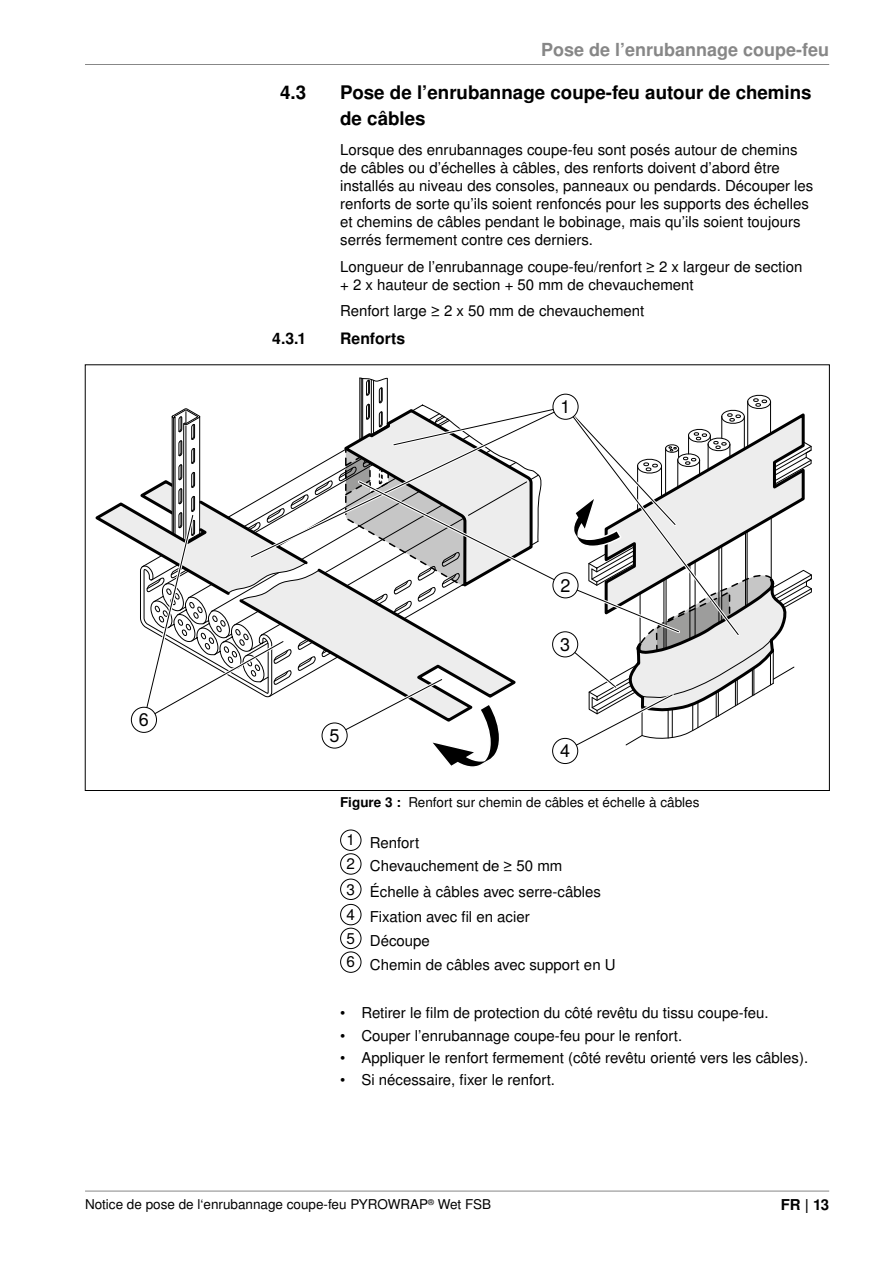
<style>
.page{position:relative;width:893px;height:1263px;background:#fff}
.page>*{position:absolute;margin:0;border:0;box-sizing:border-box;transform-origin:0 0}
.t1{font:700 18.75px/25.5px "Nimbus San LOT";color:#000}
.t2{font:700 18px "Nimbus San LOT";color:#878787}
.t3{font:18px "Nimbus San LOT";color:#000}
.t4{font:700 15.75px "Nimbus San LOT";color:#000}
.t5{font:15px/18px "Nimbus San LOT";color:#000}
.t6{font:700 15px "Nimbus San LOT";color:#000}
.t7{font:13.5px "Nimbus San LOT";color:#000}
.s1{font-weight:700}
.s2{font-size:15.3px}
</style>
<div class="page">
<hr style="left:85px;top:64px;width:744px;height:1px;background:#878787">
<hr style="left:85px;top:1191px;width:744px;height:1px;background:#878787">
<svg style="left:97px;top:377px;width:715px;height:390px"></svg>
<div style="left:322px;top:723px;width:25px;height:25px;background:#fff;border-radius:50%"></div>
<div style="left:322px;top:723px;width:26px;height:25px;border:1px solid #000;border-radius:50%"></div>
<div style="left:340px;top:829px;width:21px;height:22px;border:1px solid #000;border-radius:50%"></div>
<div style="left:340px;top:853px;width:21px;height:21px;border:1px solid #000;border-radius:50%"></div>
<div style="left:340px;top:879px;width:21px;height:21px;border:1px solid #000;border-radius:50%"></div>
<div style="left:340px;top:904px;width:21px;height:21px;border:1px solid #000;border-radius:50%"></div>
<div style="left:340px;top:928px;width:21px;height:21px;border:1px solid #000;border-radius:50%"></div>
<div style="left:340px;top:951px;width:21px;height:22px;border:1px solid #000;border-radius:50%"></div>
<p class="t2" style="left:541px;top:39px;width:289px">Pose de l’enrubannage coupe-feu</p>
<p class="t1" style="left:280px;top:80px;width:28px">4.3</p>
<p class="t1" style="left:340px;top:80px;width:473px">Pose de l’enrubannage coupe-feu autour de chemins de câbles</p>
<p class="t5" style="left:340px;top:141px;width:475px">Lorsque des enrubannages coupe-feu sont posés autour de chemins de câbles ou d’échelles à câbles, des renforts doivent d’abord être installés au niveau des consoles, panneaux ou pendards. Découper les renforts de sorte qu’ils soient renfoncés pour les supports des échelles et chemins de câbles pendant le bobinage, mais qu’ils soient toujours serrés fermement contre ces derniers.</p>
<p class="t5" style="left:340px;top:258px;width:464px">Longueur de l’enrubannage coupe-feu/renfort ≥ 2 x largeur de section + 2 x hauteur de section + 50 mm de chevauchement</p>
<p class="t5" style="left:340px;top:302px;width:306px">Renfort large ≥ 2 x 50 mm de chevauchement</p>
<p class="t4" style="left:272px;top:329px;width:35px">4.3.1</p>
<p class="t4" style="left:340px;top:329px;width:66px">Renforts</p>
<p class="t3" style="left:560px;top:396px;width:12px">1</p>
<p class="t3" style="left:560px;top:575px;width:12px">2</p>
<p class="t3" style="left:139px;top:709px;width:12px">6</p>
<p class="t3" style="left:330px;top:725px;width:12px">5</p>
<p class="t3" style="left:560px;top:634px;width:12px">3</p>
<p class="t3" style="left:560px;top:740px;width:12px">4</p>
<p class="t7" style="left:340px;top:794px;width:361px"><span class="s1">Figure 3 :</span> Renfort sur chemin de câbles et échelle à câbles</p>
<p class="t5" style="left:347px;top:831px;width:217px;line-height:23.7px"><span class="s2">1</span> Renfort<br><span class="s2">2</span> Chevauchement de ≥ 50 mm</p>
<p class="t5" style="left:347px;top:879px;width:256px;line-height:25.3px"><span class="s2">3</span> Échelle à câbles avec serre-câbles<br><span class="s2">4</span> Fixation avec fil en acier</p>
<p class="t5" style="left:347px;top:929px;width:271px;line-height:23.7px"><span class="s2">5</span> Découpe<br><span class="s2">6</span> Chemin de câbles avec support en U</p>
<p class="t5" style="left:340px;top:1004px;width:430px">• Retirer le film de protection du côté revêtu du tissu coupe-feu.</p>
<p class="t5" style="left:340px;top:1027px;width:344px">• Couper l’enrubannage coupe-feu pour le renfort.</p>
<p class="t5" style="left:340px;top:1049px;width:470px">• Appliquer le renfort fermement (côté revêtu orienté vers les câbles).</p>
<p class="t5" style="left:340px;top:1071px;width:216px">• Si nécessaire, fixer le renfort.</p>
<p class="t7" style="left:85px;top:1196px;width:408px">Notice de pose de l‘enrubannage coupe-feu PYROWRAP<sup>®</sup> Wet FSB</p>
<p class="t6" style="left:781px;top:1196px;width:50px">FR | 13</p>
</div>
